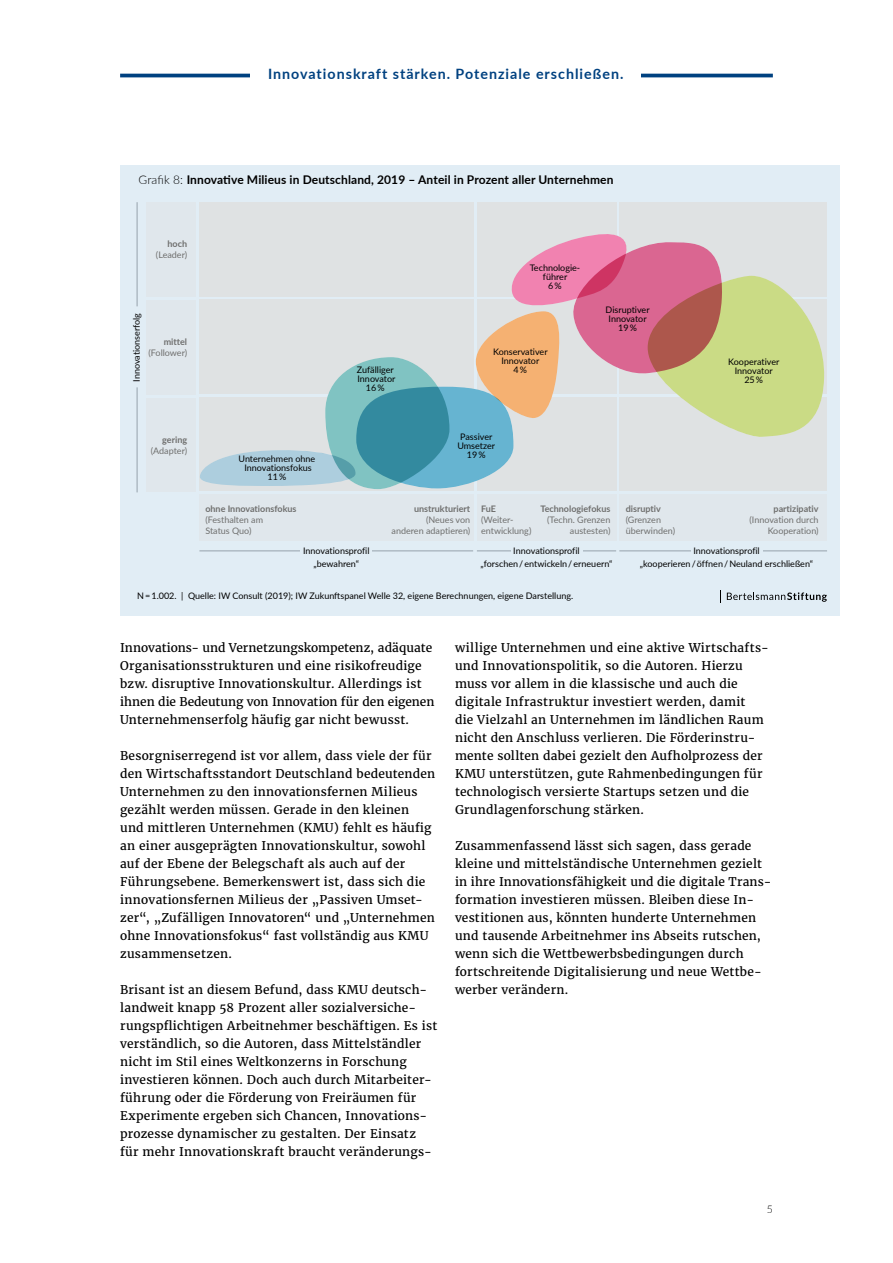
<style>
.page{position:relative;width:893px;height:1263px;background:#fff}
.page>*{position:absolute;margin:0;border:0;box-sizing:border-box;transform-origin:0 0}
.t1{font:700 14.25px "Lato";letter-spacing:.07em;color:#004180}
.t2{font:12px/18px "Merriweather";letter-spacing:.02em;color:#000}
.t3{font:700 12px "Lato";letter-spacing:.01em;color:#000}
.t4{font:300 10.5px "Lato";color:#000}
.t5{font:9px/9px "Lato";color:#000;text-align:center}
.t6{font:9px/11.2px "Lato";color:#6f6f6e}
.t7{font:700 9px "Lato";color:#6f6f6e}
.s1{font-weight:300}
</style>
<div class="page">
<hr style="left:120px;top:74px;width:653px;height:3px;background:#004180">
<div style="left:251px;top:51px;width:390px;height:47px;background:#fff"></div>
<div style="left:120px;top:166px;width:720px;height:450px;background:#e1edf5"></div>
<div style="left:199px;top:202px;width:275px;height:94px;background:#dfe2e3"></div>
<div style="left:199px;top:397px;width:275px;height:94px;background:#dfe2e3"></div>
<div style="left:477px;top:202px;width:139px;height:94px;background:#dfe2e3"></div>
<div style="left:477px;top:397px;width:139px;height:94px;background:#dfe2e3"></div>
<div style="left:619px;top:202px;width:208px;height:94px;background:#dfe2e3"></div>
<div style="left:619px;top:397px;width:208px;height:94px;background:#dfe2e3"></div>
<div style="left:146px;top:300px;width:50px;height:95px;background:#e0e7ec"></div>
<div style="left:146px;top:202px;width:50px;height:95px;background:#e0e7ec"></div>
<div style="left:146px;top:398px;width:50px;height:93px;background:#e0e7ec"></div>
<div style="left:199px;top:494px;width:275px;height:47px;background:#e0e7ec"></div>
<div style="left:477px;top:494px;width:139px;height:47px;background:#e0e7ec"></div>
<div style="left:619px;top:494px;width:208px;height:47px;background:#e0e7ec"></div>
<hr style="left:199px;top:550px;width:274px;height:1px;background:#abafb2">
<hr style="left:477px;top:550px;width:139px;height:1px;background:#abafb2">
<hr style="left:619px;top:550px;width:208px;height:1px;background:#abafb2">
<div style="left:300px;top:547px;width:72px;height:7px;background:#e1edf5"></div>
<div style="left:511px;top:547px;width:71px;height:7px;background:#e1edf5"></div>
<div style="left:691px;top:547px;width:71px;height:7px;background:#e1edf5"></div>
<svg style="left:200px;top:225px;width:626px;height:264px"></svg>
<hr style="left:137px;top:387px;width:1px;height:105px;background:#abafb2">
<hr style="left:137px;top:202px;width:1px;height:104px;background:#abafb2">
<svg style="left:727px;top:592px;width:100px;height:10px"></svg>
<svg style="left:720px;top:590px;width:1px;height:13px"></svg>
<p class="t1" style="left:268px;top:64px;width:357px">Innovationskraft stärken. Potenziale erschließen.</p>
<p class="t3" style="left:139px;top:171px;width:477px"><span class="s1">Grafik 8:</span> Innovative Milieus in Deutschland, 2019 – Anteil in Prozent aller Unternehmen</p>
<p class="t7" style="left:168px;top:237px;width:21px">hoch</p>
<p class="t6" style="left:156px;top:249px;width:33px">(Leader)</p>
<p class="t5" style="left:132px;top:382px;width:70px;rotate:-90deg">Innovationserfolg</p>
<p class="t7" style="left:164px;top:335px;width:25px">mittel</p>
<p class="t6" style="left:148px;top:347px;width:40px">(Follower)</p>
<p class="t7" style="left:162px;top:433px;width:26px">gering</p>
<p class="t6" style="left:151px;top:444px;width:38px">(Adapter)</p>
<p class="t5" style="left:238px;top:454px;width:78px">Unternehmen ohne<br>Innovationsfokus<br>11 %</p>
<p class="t7" style="left:205px;top:502px;width:93px">ohne Innovationsfokus</p>
<p class="t6" style="left:205px;top:514px;width:59px">(Festhalten am<br>Status Quo)</p>
<p class="t5" style="left:357px;top:365px;width:40px">Zufälliger<br>Innovator<br>16 %</p>
<p class="t5" style="left:530px;top:263px;width:52px">Technologie&shy;führer<br>6 %</p>
<p class="t5" style="left:493px;top:346px;width:56px">Konservativer<br>Innovator<br>4 %</p>
<p class="t5" style="left:457px;top:432px;width:39px">Passiver<br>Umsetzer<br>19 %</p>
<p class="t5" style="left:606px;top:305px;width:46px">Disruptiver<br>Innovator<br>19 %</p>
<p class="t7" style="left:414px;top:502px;width:58px">unstrukturiert</p>
<p class="t6" style="left:392px;top:514px;width:80px;text-align:right">(Neues von anderen adaptieren)</p>
<p class="t7" style="left:481px;top:502px;width:16px">FuE</p>
<p class="t6" style="left:481px;top:514px;width:52px">(Weiter&shy;entwicklung)</p>
<p class="t7" style="left:540px;top:502px;width:72px">Technologiefokus</p>
<p class="t6" style="left:547px;top:514px;width:65px;text-align:right">(Techn. Grenzen austesten)</p>
<p class="t7" style="left:626px;top:502px;width:37px">disruptiv</p>
<p class="t6" style="left:626px;top:514px;width:51px">(Grenzen überwinden)</p>
<p class="t5" style="left:728px;top:357px;width:53px">Kooperativer<br>Innovator<br>25 %</p>
<p class="t7" style="left:774px;top:502px;width:47px">partizipativ</p>
<p class="t6" style="left:749px;top:514px;width:71px;text-align:right">(Innovation durch<br>Kooperation)</p>
<p class="t5" style="left:303px;top:546px;width:68px">Innovationsprofil</p>
<p class="t5" style="left:513px;top:546px;width:68px">Innovationsprofil</p>
<p class="t5" style="left:693px;top:546px;width:68px">Innovationsprofil</p>
<p class="t5" style="left:313px;top:558px;width:47px">„bewahren“</p>
<p class="t5" style="left:480px;top:558px;width:133px">„forschen / entwickeln / erneuern“</p>
<p class="t5" style="left:640px;top:558px;width:175px">„kooperieren / öffnen / Neuland erschließen“</p>
<p class="t5" style="left:137px;top:591px;width:438px">N = 1.002. | Quelle: IW Consult (2019); IW Zukunftspanel Welle 32, eigene Berechnungen, eigene Darstellung.</p>
<p class="t2" style="left:120px;top:638px;width:316px">Innovations- und Vernetzungskompetenz, adäquate Organisationsstrukturen und eine risikofreudige bzw. disruptive Innovationskultur. Allerdings ist ihnen die Bedeutung von Innovation für den eigenen Unternehmenserfolg häufig gar nicht bewusst.</p>
<p class="t2" style="left:120px;top:746px;width:316px">Besorgniserregend ist vor allem, dass viele der für den Wirtschaftsstandort Deutschland bedeutenden Unternehmen zu den innovationsfernen Milieus gezählt werden müssen. Gerade in den kleinen und mittleren Unternehmen (KMU) fehlt es häufig an einer ausgeprägten Innovationskultur, sowohl auf der Ebene der Belegschaft als auch auf der Führungsebene. Bemerkenswert ist, dass sich die innovationsfernen Milieus der „Passiven Umset&shy;zer“, „Zufälligen Innovatoren“ und „Unternehmen ohne Innovationsfokus“ fast vollständig aus KMU zusammensetzen.</p>
<p class="t2" style="left:120px;top:980px;width:319px">Brisant ist an diesem Befund, dass KMU deutsch&shy;landweit knapp 58 Prozent aller sozialversiche&shy;rungspflichtigen Arbeitnehmer beschäftigen. Es ist verständlich, so die Autoren, dass Mittelständler nicht im Stil eines Weltkonzerns in Forschung investieren können. Doch auch durch Mitarbeiter&shy;führung oder die Förderung von Freiräumen für Experimente ergeben sich Chancen, Innovations&shy;prozesse dynamischer zu gestalten. Der Einsatz für mehr Innovationskraft braucht veränderungs-</p>
<p class="t2" style="left:455px;top:638px;width:315px">willige Unternehmen und eine aktive Wirtschafts&shy;und Innovationspolitik, so die Autoren. Hierzu muss vor allem in die klassische und auch die digitale Infrastruktur investiert werden, damit<br>die Vielzahl an Unternehmen im ländlichen Raum nicht den Anschluss verlieren. Die Förderinstru&shy;mente sollten dabei gezielt den Aufholprozess der KMU unterstützen, gute Rahmenbedingungen für technologisch versierte Startups setzen und die Grundlagenforschung stärken.</p>
<p class="t2" style="left:455px;top:836px;width:318px">Zusammenfassend lässt sich sagen, dass gerade kleine und mittelständische Unternehmen gezielt in ihre Innovationsfähigkeit und die digitale Trans&shy;formation investieren müssen. Bleiben diese In&shy;vestitionen aus, könnten hunderte Unternehmen und tausende Arbeitnehmer ins Abseits rutschen, wenn sich die Wettbewerbsbedingungen durch fortschreitende Digitalisierung und neue Wettbe&shy;werber verändern.</p>
<p class="t4" style="left:767px;top:1202px;width:8px">5</p>
</div>
